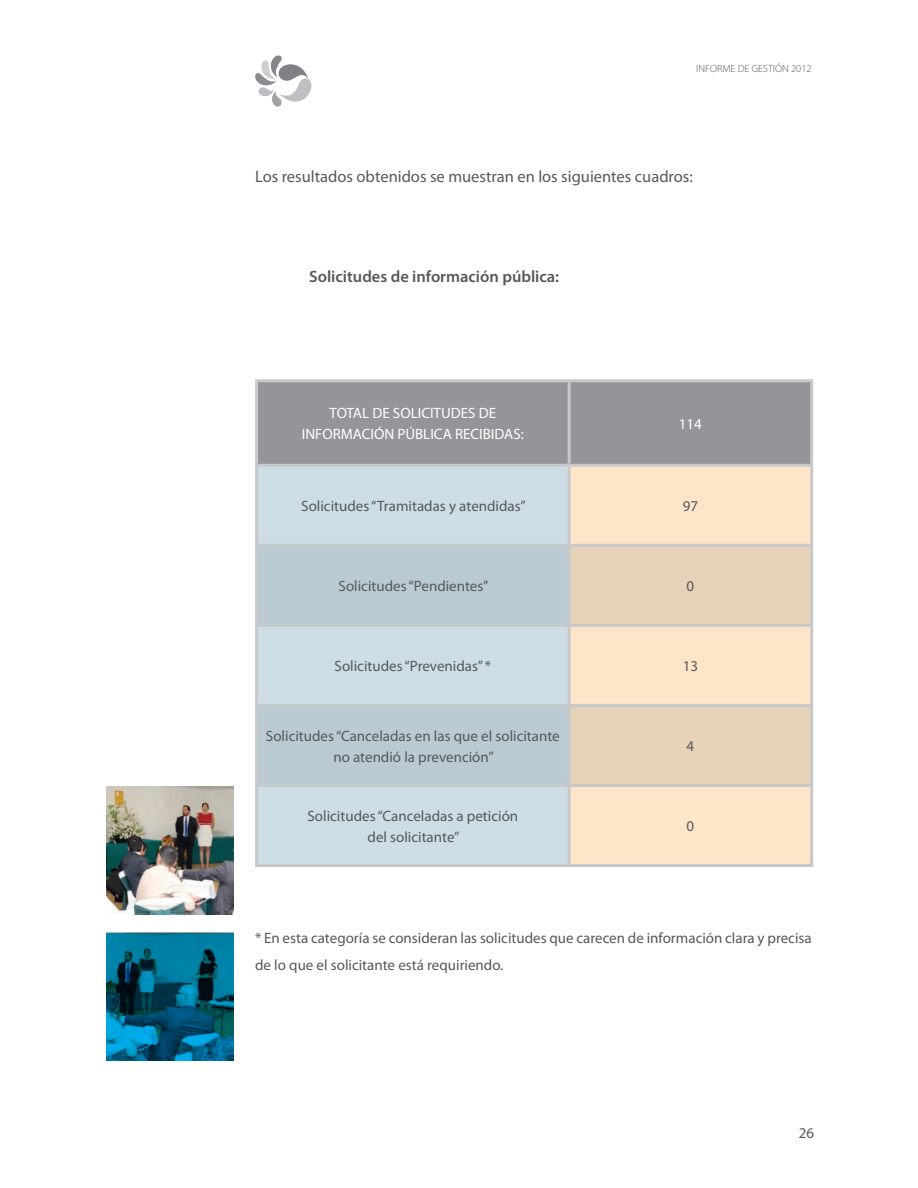
<style>
.page{position:relative;width:918px;height:1188px;background:#fff}
.page>*{position:absolute;margin:0;border:0;box-sizing:border-box;transform-origin:0 0}
.Texto_11_18__justifi{font:16.5px "Myriad Pro";color:#57585a}
.Texto_11_18__justifi-2{font:600 16.5px "Myriad Pro";color:#57585a}
.Texto_11_18__justifi-3{font:15px/21px "Myriad Pro";color:#57585a;text-align:center}
.Texto_11_18__justifi-4{font:15px/21px "Myriad Pro";color:#fff;text-align:center}
.t1{font:300 10.5px "Myriad Pro";color:#57585a}
</style>
<div class="page">
<svg style="left:255px;top:56px;width:57px;height:51px"></svg>
<div style="left:258px;top:382px;width:552px;height:82px;background:#939598"></div>
<div style="left:258px;top:467px;width:310px;height:397px;background:#cddde6"></div>
<div style="left:571px;top:467px;width:239px;height:397px;background:#fee5ca"></div>
<svg style="left:258px;top:547px;width:310px;height:237px;background:#c0d0d8"></svg>
<svg style="left:571px;top:547px;width:239px;height:237px;background:#edd7be"></svg>
<hr style="left:255px;top:379px;width:314px;height:3px;background:#c7c8ca">
<hr style="left:255px;top:382px;width:3px;height:82px;background:#c7c8ca">
<hr style="left:569px;top:379px;width:244px;height:3px;background:#c7c8ca">
<hr style="left:568px;top:382px;width:3px;height:82px;background:#c7c8ca">
<hr style="left:810px;top:382px;width:3px;height:82px;background:#c7c8ca">
<hr style="left:255px;top:464px;width:314px;height:3px;background:#c7c8ca">
<hr style="left:255px;top:467px;width:3px;height:77px;background:#c7c8ca">
<hr style="left:569px;top:464px;width:244px;height:3px;background:#c7c8ca">
<hr style="left:568px;top:467px;width:3px;height:77px;background:#c7c8ca">
<hr style="left:810px;top:467px;width:3px;height:77px;background:#c7c8ca">
<hr style="left:255px;top:544px;width:314px;height:3px;background:#c7c8ca">
<hr style="left:255px;top:547px;width:3px;height:77px;background:#c7c8ca">
<hr style="left:569px;top:544px;width:244px;height:3px;background:#c7c8ca">
<hr style="left:568px;top:547px;width:3px;height:77px;background:#c7c8ca">
<hr style="left:810px;top:547px;width:3px;height:77px;background:#c7c8ca">
<hr style="left:255px;top:624px;width:314px;height:3px;background:#c7c8ca">
<hr style="left:255px;top:627px;width:3px;height:77px;background:#c7c8ca">
<hr style="left:569px;top:624px;width:244px;height:3px;background:#c7c8ca">
<hr style="left:568px;top:627px;width:3px;height:77px;background:#c7c8ca">
<hr style="left:810px;top:627px;width:3px;height:77px;background:#c7c8ca">
<hr style="left:255px;top:704px;width:314px;height:3px;background:#c7c8ca">
<hr style="left:255px;top:707px;width:3px;height:77px;background:#c7c8ca">
<hr style="left:569px;top:704px;width:244px;height:3px;background:#c7c8ca">
<hr style="left:568px;top:707px;width:3px;height:77px;background:#c7c8ca">
<hr style="left:810px;top:707px;width:3px;height:77px;background:#c7c8ca">
<hr style="left:255px;top:784px;width:314px;height:3px;background:#c7c8ca">
<hr style="left:255px;top:787px;width:3px;height:77px;background:#c7c8ca">
<hr style="left:569px;top:784px;width:244px;height:3px;background:#c7c8ca">
<hr style="left:568px;top:787px;width:3px;height:77px;background:#c7c8ca">
<hr style="left:810px;top:787px;width:3px;height:77px;background:#c7c8ca">
<hr style="left:255px;top:864px;width:314px;height:3px;background:#c7c8ca">
<hr style="left:569px;top:864px;width:244px;height:3px;background:#c7c8ca">
<img style="left:106px;top:787px;width:128px;height:127px">
<img style="left:106px;top:933px;width:128px;height:127px">
<p class="t1" style="left:696px;top:62px;width:117px">INFORME DE GESTIÓN 2012</p>
<p class="Texto_11_18__justifi" style="left:255px;top:167px;width:439px">Los resultados obtenidos se muestran en los siguientes cuadros:</p>
<p class="Texto_11_18__justifi-2" style="left:309px;top:266px;width:252px">Solicitudes de información pública:</p>
<p class="Texto_11_18__justifi-4" style="left:302px;top:402px;width:224px">TOTAL DE SOLICITUDES DE<br>INFORMACIÓN PÚBLICA RECIBIDAS:</p>
<p class="Texto_11_18__justifi-4" style="left:679px;top:413px;width:25px">114</p>
<p class="Texto_11_18__justifi-3" style="left:301px;top:495px;width:226px">Solicitudes “Tramitadas y atendidas”</p>
<p class="Texto_11_18__justifi-3" style="left:683px;top:495px;width:17px">97</p>
<p class="Texto_11_18__justifi-3" style="left:339px;top:575px;width:151px">Solicitudes “Pendientes”</p>
<p class="Texto_11_18__justifi-3" style="left:687px;top:575px;width:9px">0</p>
<p class="Texto_11_18__justifi-3" style="left:335px;top:655px;width:158px">Solicitudes “Prevenidas” *</p>
<p class="Texto_11_18__justifi-3" style="left:683px;top:655px;width:17px">13</p>
<p class="Texto_11_18__justifi-3" style="left:266px;top:725px;width:295px">Solicitudes “Canceladas en las que el solicitante no atendió la prevención”</p>
<p class="Texto_11_18__justifi-3" style="left:687px;top:735px;width:9px">4</p>
<p class="Texto_11_18__justifi-3" style="left:307px;top:805px;width:212px">Solicitudes “Canceladas a petición del solicitante”</p>
<p class="Texto_11_18__justifi-3" style="left:687px;top:815px;width:9px">0</p>
<p class="Texto_11_18__justifi-3" style="left:255px;top:924px;width:558px;line-height:27px;text-align:left">* En esta categoría se consideran las solicitudes que carecen de información clara y precisa de lo que el solicitante está requiriendo.</p>
<p class="Texto_11_18__justifi-3" style="left:799px;top:1122px;width:16px">26</p>
</div>
